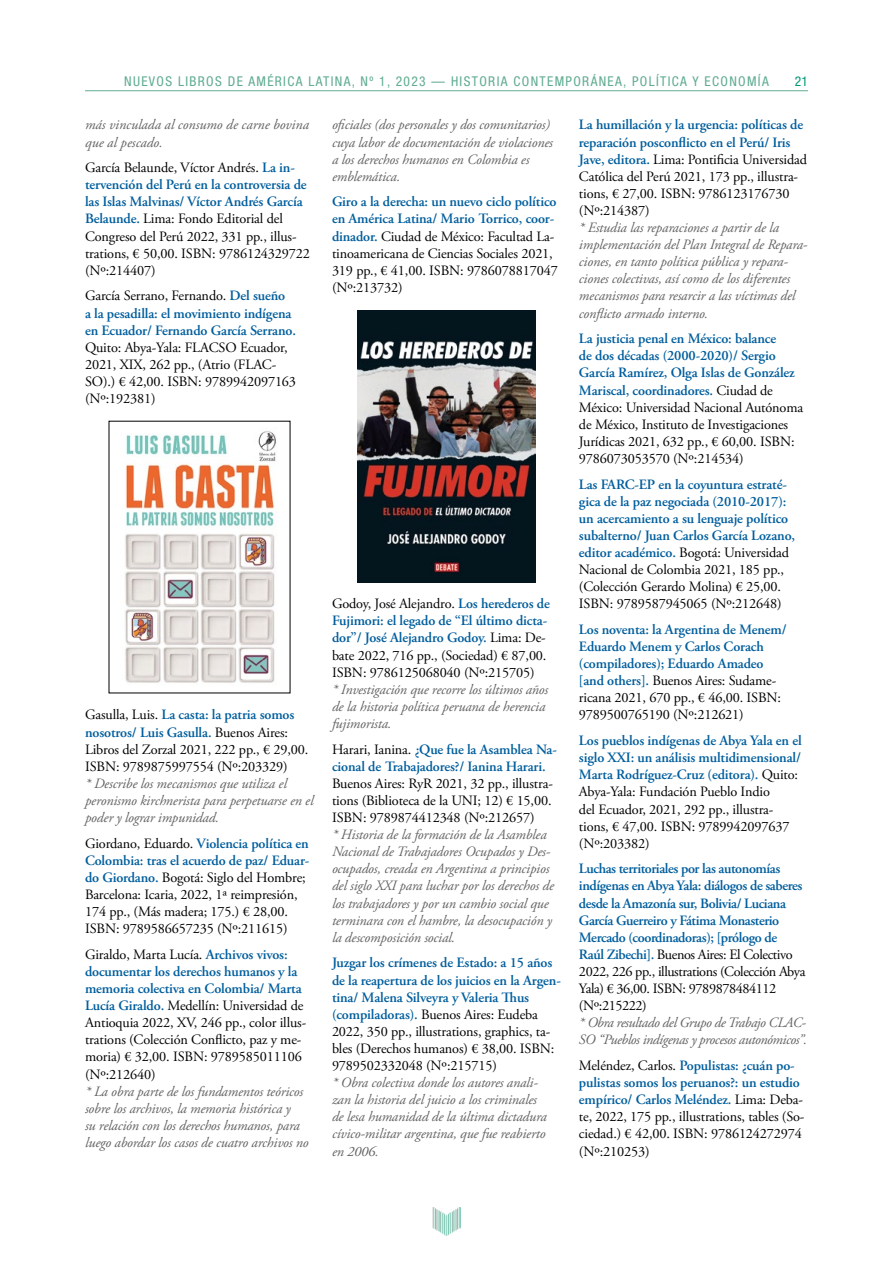
<style>
.page{position:relative;width:893px;height:1263px;background:#fff}
.page>*{position:absolute;margin:0;border:0;box-sizing:border-box;transform-origin:0 0}
.t1{font:14.25px/17.1px "Adobe Garamond Pro";letter-spacing:-.01em;color:#000}
.t2{font:italic 14.25px/17.1px "Adobe Garamond Pro";letter-spacing:-.01em;color:#646363}
.t3{font:600 14.25px/17.1px "Adobe Garamond Pro";letter-spacing:-.01em;color:#005e9d}
.t4{font:600 14.25px/17.1px "Adobe Garamond Pro";letter-spacing:-.03em;color:#005e9d}
.t5{font:italic 14.25px/17.1px "Adobe Garamond Pro";letter-spacing:-.03em;color:#646363}
.t6{font:condensed 13.5px "Helvetica Neue LT Std";letter-spacing:.1em;color:#5fac8f}
.t7{font:condensed 13.5px "Helvetica Neue LT Std";color:#009974}
.s1{font-weight:600;color:#005e9d}
.s2{font-weight:400;color:#000}
</style>
<div class="page">
<img style="left:433px;top:1208px;width:27px;height:27px">
<hr style="left:85px;top:90px;width:723px;height:1px;background:#5fac8f">
<img style="left:125px;top:431px;width:151px;height:252px">
<img style="left:357px;top:310px;width:179px;height:273px">
<p class="t6" style="left:124px;top:74px;width:646px">NUEVOS LIBROS DE AMÉRICA LATINA, Nº 1, 2023 — HISTORIA CONTEMPORÁNEA, POLÍTICA Y ECONOMÍA</p>
<p class="t7" style="left:795px;top:74px;width:14px">21</p>
<p class="t2" style="left:85px;top:117px;width:225px">más vinculada al consumo de carne bovina que al pescado.</p>
<p class="t1" style="left:85px;top:160px;width:226px">García Belaunde, Víctor Andrés. <span class="s1">La in&shy;tervención del Perú en la controversia de las Islas Malvinas/ Víctor Andrés García Belaunde.</span> Lima: Fondo Editorial del Congreso del Perú 2022, 331 pp., illus&shy;trations, € 50,00. ISBN: 9786124329722 (Nº:214407)</p>
<p class="t3" style="left:85px;top:287px;width:213px"><span class="s2">García Serrano, Fernando.</span> Del sueño<br>a la pesadilla: el movimiento indígena en Ecuador/ Fernando García Serrano.</p>
<p class="t1" style="left:85px;top:339px;width:213px">Quito: Abya-Yala: FLACSO Ecuador,<br>2021, XIX, 262 pp., (Atrio (FLAC-<br>SO).) € 42,00. ISBN: 9789942097163 (Nº:192381)</p>
<p class="t2" style="left:332px;top:117px;width:222px">oficiales (dos personales y dos comunitarios) cuya labor de documentación de violaciones a los derechos humanos en Colombia es emblemática.</p>
<p class="t1" style="left:332px;top:194px;width:227px"><span class="s1">Giro a la derecha: un nuevo ciclo político en América Latina/ Mario Torrico, coor&shy;dinador.</span> Ciudad de México: Facultad La&shy;tinoamericana de Ciencias Sociales 2021, 319 pp., € 41,00. ISBN: 9786078817047 (Nº:213732)</p>
<p class="t1" style="left:579px;top:117px;width:230px"><span class="s1">La humillación y la urgencia: políticas de reparación posconflicto en el Perú/ Iris Jave, editora.</span> Lima: Pontificia Universidad Católica del Perú 2021, 173 pp., illustra&shy;tions, € 27,00. ISBN: 9786123176730 (Nº:214387)</p>
<p class="t2" style="left:579px;top:219px;width:230px">* Estudia las reparaciones a partir de la implementación del Plan Integral de Repara&shy;ciones, en tanto política pública y repara&shy;ciones colectivas, así como de los diferentes mecanismos para resarcir a las víctimas del conflicto armado interno.</p>
<p class="t1" style="left:579px;top:331px;width:226px"><span class="s1">La justicia penal en México: balance<br>de dos décadas (2000-2020)/ Sergio García Ramírez, Olga Islas de González Mariscal, coordinadores.</span> Ciudad de México: Universidad Nacional Autónoma de México, Instituto de Investigaciones Jurídicas 2021, 632 pp., € 60,00. ISBN:<br>9786073053570 (Nº:214534)</p>
<p class="t3" style="left:579px;top:476px;width:218px">Las FARC-EP en la coyuntura estraté&shy;gica de la paz negociada (2010-2017): un acercamiento a su lenguaje político subalterno/ Juan Carlos García Lozano, editor académico. <span class="s2">Bogotá: Universidad Nacional de Colombia 2021, 185 pp., (Colección Gerardo Molina) € 25,00.<br>ISBN: 9789587945065 (Nº:212648)</span></p>
<p class="t3" style="left:579px;top:621px;width:209px">Los noventa: la Argentina de Menem/ Eduardo Menem y Carlos Corach (compiladores); Eduardo Amadeo [and others]. <span class="s2">Buenos Aires: Sudame&shy;ricana 2021, 670 pp., € 46,00. ISBN:<br>9789500765190 (Nº:212621)</span></p>
<p class="t1" style="left:579px;top:732px;width:224px"><span class="s1">Los pueblos indígenas de Abya Yala en el siglo XXI: un análisis multidimensional/ Marta Rodríguez-Cruz (editora).</span> Quito:<br>Abya-Yala: Fundación Pueblo Indio<br>del Ecuador, 2021, 292 pp., illustra&shy;tions, € 47,00. ISBN: 9789942097637 (Nº:203382)</p>
<p class="t4" style="left:579px;top:860px;width:228px">Luchas territoriales por las autonomías indígenas en Abya Yala: diálogos de saberes desde la Amazonía sur, Bolivia/ Luciana García Guerreiro y Fátima Monasterio Mercado (coordinadoras); [prólogo de Raúl Zibechi]. <span class="s2">Buenos Aires: El Colectivo 2022, 226 pp., illustrations (Colección Abya Yala) € 36,00. ISBN: 9789878484112 (Nº:215222)</span></p>
<p class="t5" style="left:579px;top:1014px;width:230px">* Obra resultado del Grupo de Trabajo CLAC-<br>SO “Pueblos indígenas y procesos autonómicos”.</p>
<p class="t1" style="left:579px;top:1057px;width:227px">Meléndez, Carlos. <span class="s1">Populistas: ¿cuán po&shy;pulistas somos los peruanos?: un estudio empírico/ Carlos Meléndez.</span> Lima: Deba&shy;te, 2022, 175 pp., illustrations, tables (So&shy;ciedad.) € 42,00. ISBN: 9786124272974 (Nº:210253)</p>
<p class="t1" style="left:332px;top:596px;width:219px">Godoy, José Alejandro. <span class="s1">Los herederos de Fujimori: el legado de “El último dicta&shy;dor”/ José Alejandro Godoy.</span> Lima: De&shy;bate 2022, 716 pp., (Sociedad) € 87,00.<br>ISBN: 9786125068040 (Nº:215705)</p>
<p class="t2" style="left:332px;top:681px;width:218px">* Investigación que recorre los últimos años de la historia política peruana de herencia fujimorista.</p>
<p class="t3" style="left:332px;top:741px;width:226px"><span class="s2">Harari, Ianina.</span> ¿Que fue la Asamblea Na&shy;cional de Trabajadores?/ Ianina Harari.</p>
<p class="t1" style="left:332px;top:775px;width:222px;text-align:justify">Buenos Aires: RyR 2021, 32 pp., illustra&shy;tions (Biblioteca de la UNI; 12) € 15,00.<br>ISBN: 9789874412348 (Nº:212657)</p>
<p class="t2" style="left:332px;top:826px;width:223px">* Historia de la formación de la Asamblea Nacional de Trabajadores Ocupados y Des&shy;ocupados, creada en Argentina a principios del siglo XXI para luchar por los derechos de los trabajadores y por un cambio social que terminara con el hambre, la desocupación y la descomposición social.</p>
<p class="t3" style="left:332px;top:954px;width:230px">Juzgar los crímenes de Estado: a 15 años de la reapertura de los juicios en la Argen&shy;tina/ Malena Silveyra y Valeria Thus (compiladoras). <span class="s2">Buenos Aires: Eudeba 2022, 350 pp., illustrations, graphics, ta&shy;bles (Derechos humanos) € 38,00. ISBN:<br>9789502332048 (Nº:215715)</span></p>
<p class="t2" style="left:332px;top:1074px;width:216px">* Obra colectiva donde los autores anali&shy;zan la historia del juicio a los criminales de lesa humanidad de la última dictadura cívico-militar argentina, que fue reabierto en 2006.</p>
<p class="t1" style="left:85px;top:707px;width:225px">Gasulla, Luis. <span class="s1">La casta: la patria somos nosotros/ Luis Gasulla.</span> Buenos Aires:<br>Libros del Zorzal 2021, 222 pp., € 29,00.<br>ISBN: 9789875997554 (Nº:203329)</p>
<p class="t2" style="left:85px;top:775px;width:230px">* Describe los mecanismos que utiliza el peronismo kirchnerista para perpetuarse en el poder y lograr impunidad.</p>
<p class="t1" style="left:85px;top:835px;width:226px">Giordano, Eduardo. <span class="s1">Violencia política en Colombia: tras el acuerdo de paz/ Eduar&shy;do Giordano.</span> Bogotá: Siglo del Hombre; Barcelona: Icaria, 2022, 1ª reimpresión, 174 pp., (Más madera; 175.) € 28,00.<br>ISBN: 9789586657235 (Nº:211615)</p>
<p class="t1" style="left:85px;top:946px;width:223px">Giraldo, Marta Lucía. <span class="s1">Archivos vivos: documentar los derechos humanos y la memoria colectiva en Colombia/ Marta Lucía Giraldo.</span> Medellín: Universidad de Antioquia 2022, XV, 246 pp., color illus&shy;trations (Colección Conflicto, paz y me&shy;moria) € 32,00. ISBN: 9789585011106 (Nº:212640)</p>
<p class="t2" style="left:85px;top:1083px;width:225px">* La obra parte de los fundamentos teóricos sobre los archivos, la memoria histórica y<br>su relación con los derechos humanos, para luego abordar los casos de cuatro archivos no</p>
</div>
